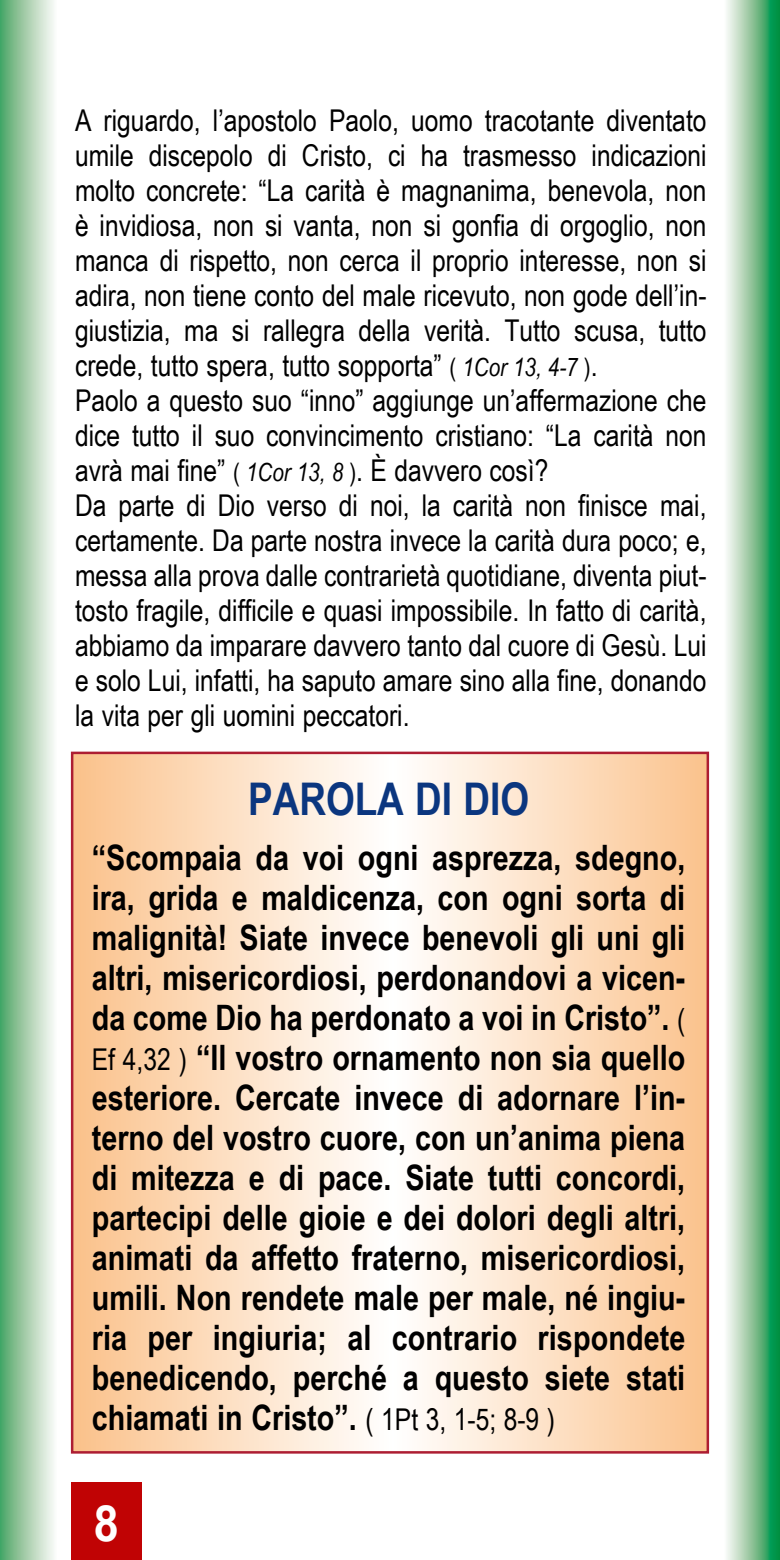
<style>
.page{position:relative;width:780px;height:1560px;background:#fff}
.page>*{position:absolute;margin:0;border:0;box-sizing:border-box;transform-origin:0 0}
.t1{font:700 50px "Arial";color:#fff;scale:.9 1}
.t2{font:700 45px "Arial Narrow";color:#0b367f}
.t3{font:700 35px/40px "Arial Narrow";color:#000;text-align:justify}
.t4{font:30px/35px "Arial Narrow";color:#000}
.s1{font-size:25px}
.s2{font-style:italic;font-size:25px}
.s3{font-weight:400;font-size:30px}
</style>
<div class="page">
<div style="left:71px;top:1481px;width:71px;height:78px;background:#c00304"></div>
<svg style="left:74px;top:754px;width:632px;height:696px;background:#fce0c5"></svg>
<div style="left:0;top:0;width:57px;height:1559px;background:linear-gradient(to right,#50a566,#fffdfd)"></div>
<svg style="left:727px;top:0;width:53px;height:1559px;background:#7ac094"></svg>
<p class="t4" style="left:75px;top:102px;width:633px">A riguardo, l’apostolo Paolo, uomo tracotante diventato umile discepolo di Cristo, ci ha trasmesso indicazioni molto concrete: “La carità è magnanima, benevola, non è invidiosa, non si vanta, non si gonfia di orgoglio, non manca di rispetto, non cerca il proprio interesse, non si adira, non tiene conto del male ricevuto, non gode dell’in&shy;giustizia, ma si rallegra della verità. Tutto scusa, tutto crede, tutto spera, tutto sopporta” <span class="s1">(</span> <span class="s2">1Cor 13, 4-7</span> <span class="s1">)</span>.<br>Paolo a questo suo “inno” aggiunge un’affermazione che dice tutto il suo convincimento cristiano: “La carità non avrà mai fine” <span class="s1">(</span> <span class="s2">1Cor 13, 8</span> <span class="s1">)</span>. È davvero così?<br>Da parte di Dio verso di noi, la carità non finisce mai, certamente. Da parte nostra invece la carità dura poco; e, messa alla prova dalle contrarietà quotidiane, diventa piut&shy;tosto fragile, difficile e quasi impossibile. In fatto di carità, abbiamo da imparare davvero tanto dal cuore di Gesù. Lui e solo Lui, infatti, ha saputo amare sino alla fine, donando la vita per gli uomini peccatori.</p>
<h2 class="t2" style="left:248px;top:772px;width:282px">PAROLA DI DIO</h2>
<p class="t3" style="left:92px;top:837px;width:595px">“Scompaia da voi ogni asprezza, sdegno, ira, grida e maldicenza, con ogni sorta di malignità! Siate invece benevoli gli uni gli altri, misericordiosi, perdonandovi a vicen&shy;da come Dio ha perdonato a voi in Cristo”. <span class="s3">( Ef 4,32 )</span> “Il vostro ornamento non sia quello esteriore. Cercate invece di adornare l’in&shy;terno del vostro cuore, con un’anima piena di mitezza e di pace. Siate tutti concordi, partecipi delle gioie e dei dolori degli altri, animati da affetto fraterno, misericordiosi, umili. Non rendete male per male, né ingiu&shy;ria per ingiuria; al contrario rispondete benedicendo, perché a questo siete stati chiamati in Cristo”. <span class="s3">( 1Pt 3, 1-5; 8-9 )</span></p>
<h1 class="t1" style="left:94px;top:1494px;width:29px">8</h1>
</div>
